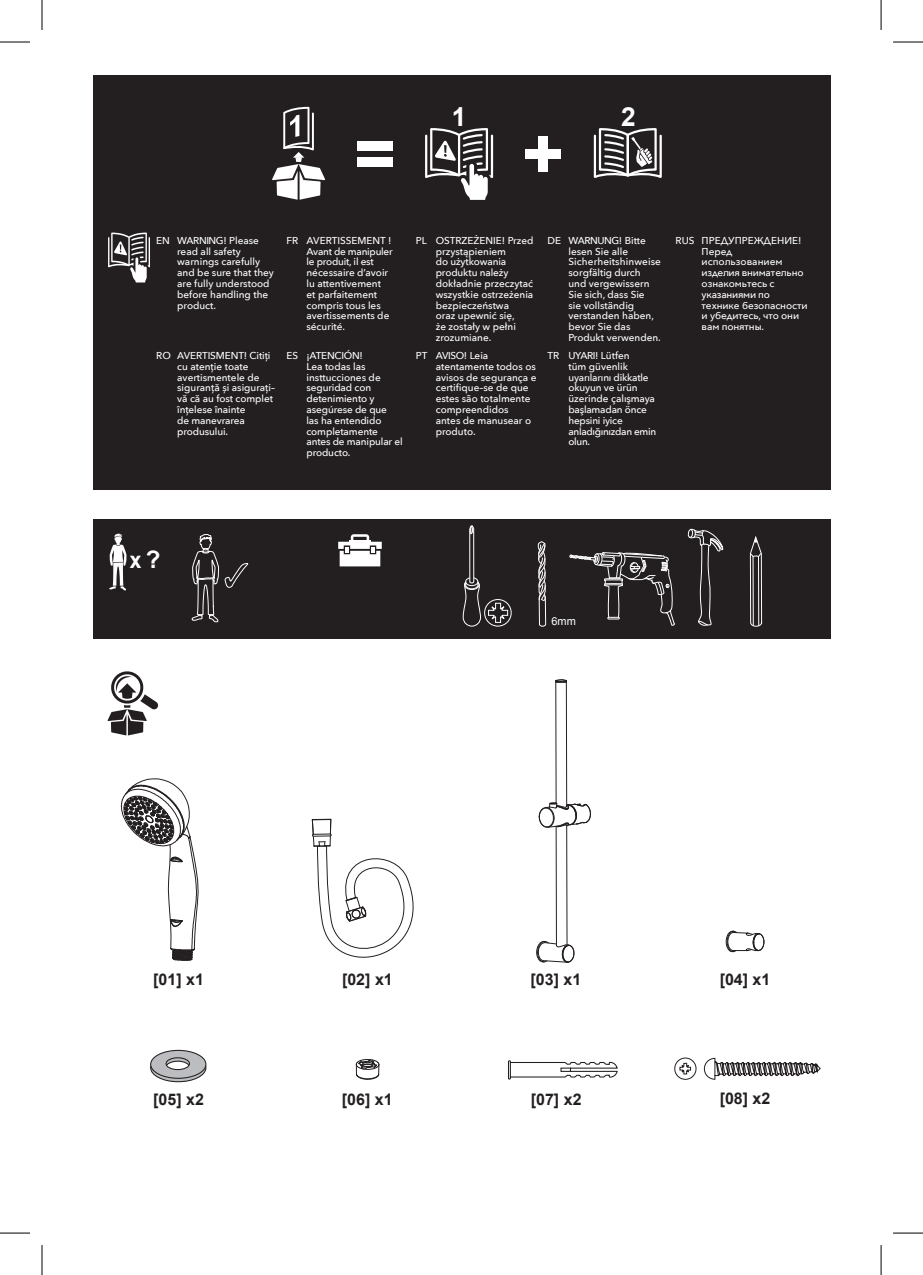
<style>
.page{position:relative;width:923px;height:1275px;background:#fff}
.page>*{position:absolute;margin:0;border:0;box-sizing:border-box;transform-origin:0 0}
.t1{font:700 26.2px "Arial";color:#fff}
.t2{font:700 23.2px "Arial";color:#fff;scale:.91 1}
.t3{font:700 16px "Arial";color:#231f20}
.t4{font:11px "Arial";color:#fff}
.t5{font:500 10px/10.8px "Avenir Next";color:#fff}
.t6{font:500 10px/10.8px "Avenir Next";letter-spacing:-.02em;color:#fff}
.s1{font-family:"Arial";font-weight:400;font-size:9px}
.s2{font-size:24px}
</style>
<div class="page">
<hr style="left:0;top:42px;width:30px;height:1px;background:#000">
<hr style="left:893px;top:42px;width:30px;height:1px;background:#000">
<hr style="left:0;top:1232px;width:30px;height:1px;background:#000">
<hr style="left:893px;top:1232px;width:30px;height:1px;background:#000">
<hr style="left:42px;top:0;width:1px;height:30px;background:#000">
<svg style="left:42px;top:1245px;width:1px;height:29px"></svg>
<hr style="left:881px;top:0;width:1px;height:30px;background:#000">
<svg style="left:881px;top:1245px;width:1px;height:29px"></svg>
<svg style="left:107px;top:671px;width:52px;height:64px"></svg>
<div style="left:93px;top:519px;width:737px;height:119px;background:#231f20"></div>
<svg style="left:192px;top:534px;width:57px;height:88px"></svg>
<svg style="left:109px;top:533px;width:18px;height:57px"></svg>
<svg style="left:338px;top:534px;width:44px;height:32px"></svg>
<svg style="left:569px;top:552px;width:106px;height:74px"></svg>
<div style="left:484px;top:599px;width:27px;height:27px;border:1px solid #fff;border-radius:50%"></div>
<svg style="left:463px;top:525px;width:18px;height:102px"></svg>
<svg style="left:488px;top:602px;width:20px;height:21px"></svg>
<svg style="left:538px;top:541px;width:8px;height:98px"></svg>
<svg style="left:150px;top:1049px;width:57px;height:33px"></svg>
<svg style="left:355px;top:1059px;width:25px;height:21px"></svg>
<svg style="left:674px;top:1057px;width:147px;height:23px"></svg>
<svg style="left:508px;top:1060px;width:110px;height:20px"></svg>
<svg style="left:311px;top:818px;width:103px;height:140px"></svg>
<svg style="left:120px;top:778px;width:79px;height:183px"></svg>
<svg style="left:687px;top:529px;width:78px;height:424px"></svg>
<hr style="left:556px;top:826px;width:1px;height:119px;background:#231f20">
<hr style="left:555px;top:680px;width:2px;height:123px;background:#231f20">
<hr style="left:566px;top:825px;width:1px;height:120px;background:#231f20">
<hr style="left:566px;top:680px;width:1px;height:126px;background:#231f20">
<svg style="left:536px;top:940px;width:39px;height:23px"></svg>
<svg style="left:538px;top:802px;width:53px;height:26px"></svg>
<svg style="left:555px;top:679px;width:12px;height:4px"></svg>
<div style="left:93px;top:75px;width:737px;height:414px;background:#231f20"></div>
<svg style="left:108px;top:232px;width:42px;height:50px"></svg>
<svg style="left:593px;top:128px;width:69px;height:50px"></svg>
<svg style="left:272px;top:107px;width:53px;height:93px"></svg>
<svg style="left:425px;top:128px;width:68px;height:72px"></svg>
<div style="left:357px;top:158px;width:36px;height:9px;background:#fff"></div>
<div style="left:357px;top:141px;width:36px;height:9px;background:#fff"></div>
<div style="left:526px;top:150px;width:35px;height:9px;background:#fff"></div>
<div style="left:539px;top:136px;width:9px;height:36px;background:#fff"></div>
<p class="t1" style="left:452px;top:99px;width:16px">1</p>
<p class="t1" style="left:621px;top:99px;width:16px">2</p>
<p class="t5" style="left:287px;top:234px;width:13px">FR</p>
<p class="t5" style="left:436px;top:234px;width:99px">OSTRZEŻENIE! Przed przystąpieniem<br>do użytkowania produktu należy dokładnie przeczytać wszystkie ostrzeżenia bezpieczeństwa<br>oraz upewnić się,<br>że zostały w pełni zrozumiane.</p>
<p class="t5" style="left:177px;top:234px;width:98px">WARNING! Please read all safety warnings carefully and be sure that they are fully understood before handling the product.</p>
<p class="t5" style="left:156px;top:234px;width:15px">EN</p>
<p class="t5" style="left:306px;top:234px;width:88px">AVERTISSEMENT !<br>Avant de manipuler le produit, il est nécessaire d’avoir lu attentivement<br>et parfaitement compris tous les avertissements de sécurité.</p>
<p class="t5" style="left:416px;top:234px;width:13px">PL</p>
<p class="t5" style="left:568px;top:234px;width:94px">WARNUNG! Bitte lesen Sie alle<br>Sicherheitshinweise sorgfältig durch und vergewissern<br>Sie sich, dass Sie<br>sie vollständig verstanden haben, bevor Sie das<br>Produkt verwenden.</p>
<p class="t5" style="left:547px;top:234px;width:15px">DE</p>
<p class="t5" style="left:156px;top:350px;width:16px">RO</p>
<p class="t5" style="left:306px;top:350px;width:98px">¡ATENCIÓN!<br>Lea todas las insttucciones de seguridad con detenimiento y asegúrese de que<br>las ha entendido completamente antes de manipular el producto.</p>
<p class="t5" style="left:416px;top:350px;width:13px">PT</p>
<p class="t6" style="left:568px;top:350px;width:89px">UYARI! Lütfen<br>tüm güvenlik uyarılarını dikkatle okuyun ve ürün üzerinde çalışmaya başlamadan önce hepsini iyice anladığınızdan emin olun.</p>
<p class="t5" style="left:177px;top:350px;width:99px">AVERTISMENT! Citiți cu atenție toate avertismentele de siguranță și asigurați– vă că au fost complet înțelese înainte<br>de manevrarea produsului.</p>
<p class="t5" style="left:287px;top:350px;width:13px">ES</p>
<p class="t5" style="left:436px;top:350px;width:102px">AVISO! Leia atentamente todos os avisos de segurança e certifique–se de que estes são totalmente compreendidos<br>antes de manusear o produto.</p>
<p class="t5" style="left:547px;top:350px;width:13px">TR</p>
<p class="t5" style="left:676px;top:234px;width:20px">RUS</p>
<p class="t5" style="left:702px;top:234px;width:107px">ПРЕДУПРЕЖДЕНИЕ!<br>Пepeд испо<span class="s1">л</span>ьзованием изде<span class="s1">л</span>ия внимате<span class="s1">л</span>ьно ознакомьтесь с указаниями по теxнике безопасности и убедитесь, что они вам понятны.</p>
<p class="t2" style="left:130px;top:544px;width:35px">x<span class="s2">?</span></p>
<p class="t4" style="left:551px;top:613px;width:26px">6mm</p>
<p class="t3" style="left:153px;top:968px;width:52px">[01] x1</p>
<p class="t3" style="left:342px;top:968px;width:52px">[02] x1</p>
<p class="t3" style="left:531px;top:968px;width:52px">[03] x1</p>
<p class="t3" style="left:720px;top:968px;width:52px">[04] x1</p>
<p class="t3" style="left:153px;top:1089px;width:52px">[05] x2</p>
<p class="t3" style="left:342px;top:1089px;width:52px">[06] x1</p>
<p class="t3" style="left:531px;top:1089px;width:52px">[07] x2</p>
<p class="t3" style="left:720px;top:1088px;width:52px">[08] x2</p>
</div>
